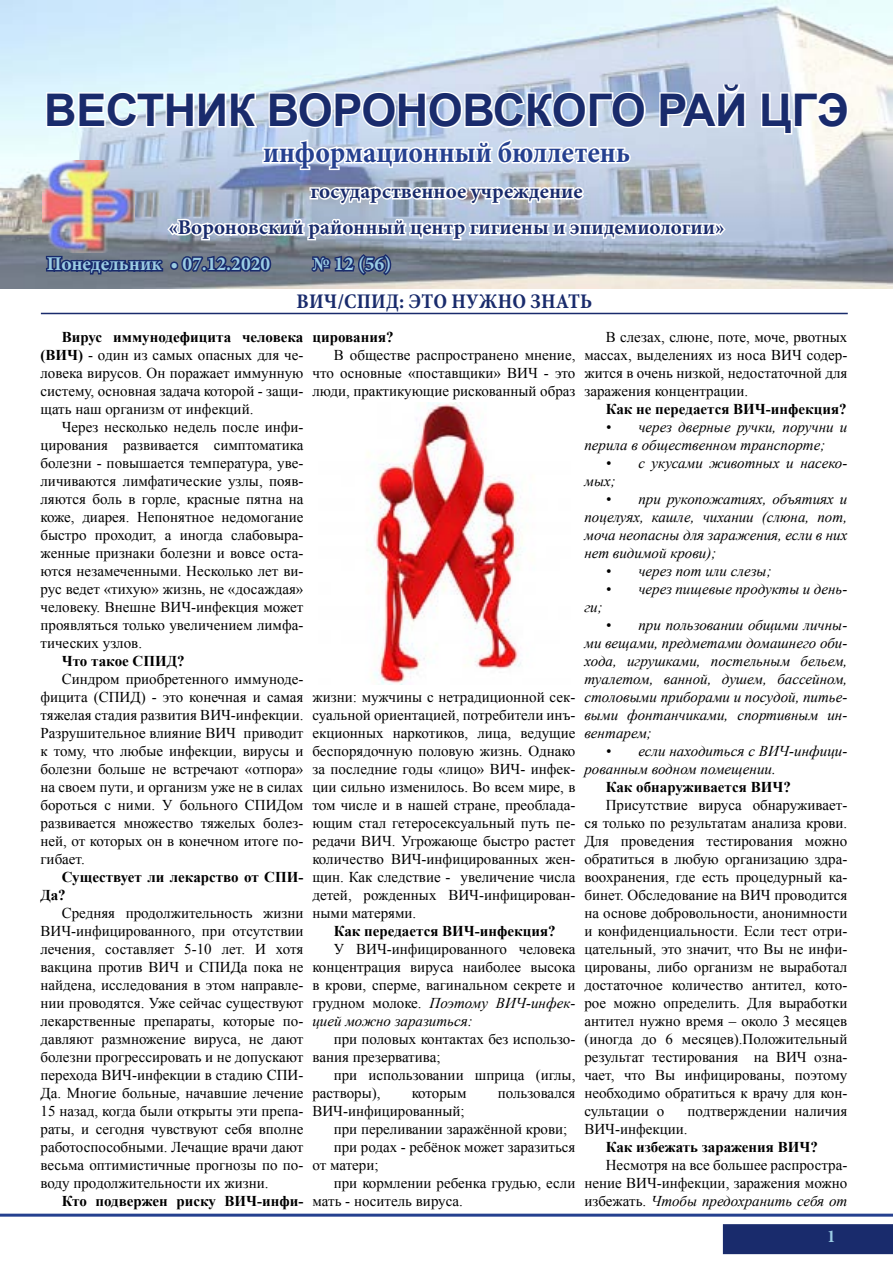
<style>
.page{position:relative;width:893px;height:1263px;background:#fff}
.page>*{position:absolute;margin:0;border:0;box-sizing:border-box;transform-origin:0 0}
.t1{font:700 45px "Arial";letter-spacing:-.01em;color:#192b6c}
.t2{font:700 condensed 30px "Minion Pro";color:#25408f}
.t3{font:700 21px/36px "Minion Pro";color:#192b6c;text-align:center}
.t4{font:700 condensed 21px "Minion Pro";letter-spacing:.01em;color:#192b6c}
.t5{font:700 19.5px "Minion Pro";color:#9ccde4}
.t6{font:700 condensed 18px "Minion Pro";color:#9ccde4}
.t7{font:15px/18px "Times New Roman";color:#000;text-align:justify}
.t8{font:italic 15px/18px "Times New Roman";color:#000}
.t9{font:700 15px/18px "Times New Roman";color:#000}
.s1{font-weight:700}
.s2{font-style:italic}
</style>
<div class="page">
<div style="left:723px;top:1224px;width:170px;height:30px;background:#192b6c"></div>
<img style="left:0;top:0;width:893px;height:288px">
<hr style="left:0;top:1214px;width:893px;height:3px;background:#25408f">
<svg style="left:759px;top:90px;width:91px;height:46px"></svg>
<svg style="left:44px;top:0;width:703px;height:403px"></svg>
<hr style="left:41px;top:313px;width:807px;height:1px;background:#192b6c">
<img style="left:368px;top:403px;width:155px;height:281px">
<h1 class="t1" style="left:44px;top:80px;width:806px">ВЕСТНИК ВОРОНОВСКОГО РАЙ ЦГЭ</h1>
<h2 class="t2" style="left:263px;top:132px;width:368px">информационный бюллетень</h2>
<h3 class="t3" style="left:168px;top:173px;width:558px">государственное учреждение<br>«Вороновский районный центр гигиены и эпидемиологии»</h3>
<h3 class="t5" style="left:47px;top:250px;width:225px">Понедельник • 07.12.2020</h3>
<h3 class="t5" style="left:313px;top:250px;width:80px">№ 12 (56)</h3>
<h3 class="t4" style="left:297px;top:287px;width:297px">ВИЧ/СПИД: это нужно знать</h3>
<p class="t7" style="left:41px;top:328px;width:264px;text-indent:21px"><span class="s1">Вирус иммунодефицита человека (ВИЧ)</span> - один из самых опасных для че&shy;ловека вирусов. Он поражает иммунную систему, основная задача которой - защи&shy;щать наш организм от инфекций.</p>
<p class="t7" style="left:41px;top:418px;width:264px;text-indent:21px">Через несколько недель после инфи&shy;цирования развивается симптоматика болезни - повышается температура, уве&shy;личиваются лимфатические узлы, появ&shy;ляются боль в горле, красные пятна на коже, диарея. Непонятное недомогание быстро проходит, а иногда слабовыра&shy;женные признаки болезни и вовсе оста&shy;ются незамеченными. Несколько лет ви&shy;рус ведет «тихую» жизнь, не «досаждая» человеку. Внешне ВИЧ-инфекция может проявляться только увеличением лимфа&shy;тических узлов.</p>
<p class="t9" style="left:62px;top:652px;width:124px">Что такое СПИД?</p>
<p class="t7" style="left:41px;top:670px;width:264px;text-indent:21px">Синдром приобретенного иммуноде&shy;фицита (СПИД) - это конечная и самая тяжелая стадия развития ВИЧ-инфекции.<br>Разрушительное влияние ВИЧ приводит к тому, что любые инфекции, вирусы и болезни больше не встречают «отпора» на своем пути, и организм уже не в силах бороться с ними. У больного СПИДом развивается множество тяжелых болез&shy;ней, от которых он в конечном итоге по&shy;гибает.</p>
<p class="t9" style="left:41px;top:868px;width:264px;text-indent:21px">Существует ли лекарство от СПИ-<br>Да?</p>
<p class="t7" style="left:41px;top:904px;width:264px;text-indent:21px">Средняя продолжительность жизни ВИЧ-инфицированного, при отсутствии лечения, составляет 5-10 лет. И хотя вакцина против ВИЧ и СПИДа пока не найдена, исследования в этом направле&shy;нии проводятся. Уже сейчас существуют лекарственные препараты, которые по&shy;давляют размножение вируса, не дают болезни прогрессировать и не допускают перехода ВИЧ-инфекции в стадию СПИ-Да. Многие больные, начавшие лечение 15 назад, когда были открыты эти препа&shy;раты, и сегодня чувствуют себя вполне работоспособными. Лечащие врачи дают весьма оптимистичные прогнозы по по&shy;воду продолжительности их жизни.</p>
<p class="t9" style="left:62px;top:1192px;width:243px">Кто подвержен риску ВИЧ-инфи-</p>
<h2 class="t2" style="left:263px;top:96px;width:368px">информационный бюллетень</h2>
<h3 class="t3" style="left:310px;top:137px;width:274px">государственное учреждение</h3>
<p class="t6" style="left:47px;top:252px;width:78px">04.04.2016</p>
<p class="t6" style="left:151px;top:252px;width:139px">Пилотный выпуск</p>
<p class="t9" style="left:312px;top:328px;width:83px">цирования?</p>
<p class="t7" style="left:312px;top:346px;width:264px;text-indent:21px">В обществе распространено мнение, что основные «поставщики» ВИЧ - это люди, практикующие рискованный образ</p>
<p class="t7" style="left:584px;top:328px;width:264px;text-indent:21px">В слезах, слюне, поте, моче, рвотных массах, выделениях из носа ВИЧ содер&shy;жится в очень низкой, недостаточной для заражения концентрации.</p>
<p class="t9" style="left:606px;top:400px;width:243px">Как не передается ВИЧ-инфекция?</p>
<p class="t8" style="left:584px;top:418px;width:264px;text-indent:21px">• через дверные ручки, поручни и перила в общественном транспорте;</p>
<p class="t8" style="left:584px;top:454px;width:264px;text-indent:21px">• с укусами животных и насеко&shy;мых;</p>
<p class="t8" style="left:584px;top:490px;width:264px;text-align:justify;text-indent:21px">• при рукопожатиях, объятиях и поцелуях, кашле, чихании (слюна, пот, моча неопасны для заражения, если в них нет видимой крови);</p>
<p class="t8" style="left:606px;top:562px;width:168px">• через пот или слезы;</p>
<p class="t8" style="left:606px;top:580px;width:243px">• через пищевые продукты и день-</p>
<p class="t8" style="left:584px;top:598px;width:20px">ги;</p>
<p class="t8" style="left:584px;top:616px;width:264px;text-align:justify;text-indent:21px">• при пользовании общими личны&shy;ми вещами, предметами домашнего оби&shy;хода, игрушками, постельным бельем, туалетом, ванной, душем, бассейном, столовыми приборами и посудой, питье&shy;выми фонтанчиками, спортивным ин&shy;вентарем;</p>
<p class="t8" style="left:584px;top:742px;width:264px;text-indent:21px">• если находиться с ВИЧ-инфици&shy;рованным водном помещении.</p>
<p class="t9" style="left:606px;top:778px;width:187px">Как обнаруживается ВИЧ?</p>
<p class="t7" style="left:584px;top:796px;width:264px;text-indent:21px">Присутствие вируса обнаруживает&shy;ся только по результатам анализа крови.<br>Для проведения тестирования можно обратиться в любую организацию здра&shy;воохранения, где есть процедурный ка&shy;бинет. Обследование на ВИЧ проводится на основе добровольности, анонимности и конфиденциальности. Если тест отри&shy;цательный, это значит, что Вы не инфи&shy;цированы, либо организм не выработал достаточное количество антител, кото&shy;рое можно определить. Для выработки антител нужно время – около 3 месяцев (иногда до 6 месяцев).Положительный результат тестирования на ВИЧ озна&shy;чает, что Вы инфицированы, поэтому необходимо обратиться к врачу для кон&shy;сультации о</p>
<p class="t7" style="left:312px;top:688px;width:264px">жизни: мужчины с нетрадиционной сек&shy;суальной ориентацией, потребители инъ&shy;екционных наркотиков, лица, ведущие беспорядочную половую жизнь. Однако за последние годы «лицо» ВИЧ- инфек&shy;ции сильно изменилось. Во всем мире, в том числе и в нашей стране, преоблада&shy;ющим стал гетеросексуальный путь пе&shy;редачи ВИЧ. Угрожающе быстро растет количество ВИЧ-инфицированных жен&shy;щин. Как следствие - увеличение числа детей, рожденных ВИЧ-инфицирован&shy;ными матерями.</p>
<p class="t9" style="left:334px;top:922px;width:224px">Как передается ВИЧ-инфекция?</p>
<p class="t7" style="left:312px;top:940px;width:264px;text-indent:21px">У ВИЧ-инфицированного человека концентрация вируса наиболее высока в крови, сперме, вагинальном секрете и грудном молоке. <span class="s2">Поэтому ВИЧ-инфек&shy;цией можно заразиться:</span></p>
<p class="t7" style="left:312px;top:1030px;width:264px;text-indent:21px">при половых контактах без использо&shy;вания презерватива;</p>
<p class="t7" style="left:312px;top:1066px;width:264px;text-indent:21px">при использовании шприца (иглы, растворы),</p>
<p class="t7" style="left:412px;top:1084px;width:56px">которым</p>
<p class="t7" style="left:498px;top:1084px;width:79px">пользовался</p>
<p class="t7" style="left:312px;top:1102px;width:154px">ВИЧ-инфицированный;</p>
<p class="t7" style="left:334px;top:1120px;width:235px">при переливании заражённой крови;</p>
<p class="t7" style="left:334px;top:1138px;width:243px">при родах - ребёнок может заразиться</p>
<p class="t7" style="left:312px;top:1156px;width:68px">от матери;</p>
<p class="t7" style="left:334px;top:1174px;width:243px">при кормлении ребенка грудью, если</p>
<p class="t7" style="left:312px;top:1192px;width:152px">мать - носитель вируса.</p>
<p class="t7" style="left:688px;top:1102px;width:161px">подтверждении наличия</p>
<p class="t7" style="left:584px;top:1120px;width:105px">ВИЧ-инфекции.</p>
<p class="t9" style="left:606px;top:1138px;width:214px">Как избежать заражения ВИЧ?</p>
<p class="t7" style="left:584px;top:1156px;width:264px;text-indent:21px">Несмотря на все большее распростра&shy;нение ВИЧ-инфекции, заражения можно избежать. <span class="s2">Чтобы предохранить себя от</span></p>
<p class="t6" style="left:827px;top:1224px;width:10px">1</p>
</div>
